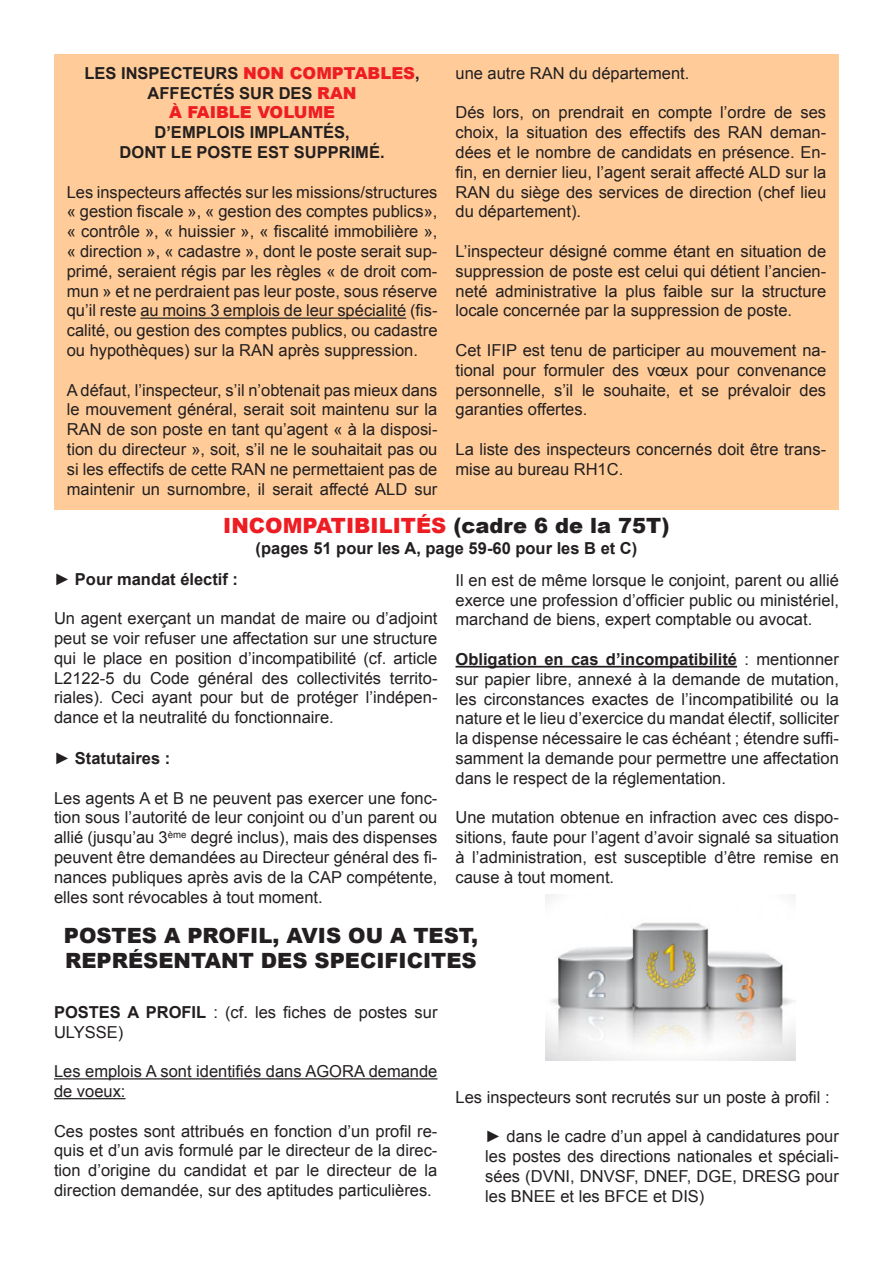
<style>
.page{position:relative;width:893px;height:1263px;background:#fff}
.page>*{position:absolute;margin:0;border:0;box-sizing:border-box;transform-origin:0 0}
.t1{font:900 21px/25.2px "Arial";color:#231f20}
.t2{font:900 21px "Arial";color:#ee1d23}
.t3{font:16.5px/19.8px "Arial";color:#231f20;text-align:justify}
.t4{font:700 16.5px/19.8px "Arial";color:#231f20;text-align:center}
.s1{font-weight:900;color:#ee1d23}
.s2{color:#231f20}
.s3{font-weight:700}
</style>
<div class="page">
<hr style="left:455px;top:666px;width:282px;height:1px;background:#231f20">
<img style="left:546px;top:895px;width:249px;height:165px">
<div style="left:54px;top:54px;width:785px;height:456px;background:#fc9"></div>
<hr style="left:140px;top:318px;width:266px;height:1px;background:#231f20">
<hr style="left:54px;top:1078px;width:383px;height:1px;background:#231f20">
<hr style="left:54px;top:1098px;width:72px;height:1px;background:#231f20">
<p class="t4" style="left:84px;top:64px;width:337px">LES INSPECTEURS <span class="s1">NON COMPTABLES</span>,<br>AFFECTÉS SUR DES <span class="s1">RAN<br>À FAIBLE VOLUME</span></p>
<p class="t4" style="left:120px;top:123px;width:266px">D’EMPLOIS IMPLANTÉS,<br>DONT LE POSTE EST SUPPRIMÉ.</p>
<p class="t3" style="left:67px;top:182px;width:372px">Les inspecteurs affectés sur les missions/structures « gestion fiscale », « gestion des comptes publics», « contrôle », « huissier », « fiscalité immobilière », « direction », « cadastre », dont le poste serait sup&shy;primé, seraient régis par les règles « de droit com&shy;mun » et ne perdraient pas leur poste, sous réserve qu’il reste au moins 3 emplois de leur spécialité (fis&shy;calité, ou gestion des comptes publics, ou cadastre ou hypothèques) sur la RAN après suppression.</p>
<p class="t3" style="left:67px;top:380px;width:372px">A défaut, l’inspecteur, s’il n’obtenait pas mieux dans le mouvement général, serait soit maintenu sur la RAN de son poste en tant qu’agent « à la disposi&shy;tion du directeur », soit, s’il ne le souhaitait pas ou si les effectifs de cette RAN ne permettaient pas de maintenir un surnombre, il serait affecté ALD sur</p>
<p class="t3" style="left:455px;top:63px;width:235px">une autre RAN du département.</p>
<p class="t3" style="left:455px;top:103px;width:372px">Dés lors, on prendrait en compte l’ordre de ses choix, la situation des effectifs des RAN deman&shy;dées et le nombre de candidats en présence. En&shy;fin, en dernier lieu, l’agent serait affecté ALD sur la RAN du siège des services de direction (chef lieu du département).</p>
<p class="t3" style="left:455px;top:241px;width:372px">L’inspecteur désigné comme étant en situation de suppression de poste est celui qui détient l’ancien&shy;neté administrative la plus faible sur la structure locale concernée par la suppression de poste.</p>
<p class="t3" style="left:455px;top:340px;width:372px">Cet IFIP est tenu de participer au mouvement na&shy;tional pour formuler des vœux pour convenance personnelle, s’il le souhaite, et se prévaloir des garanties offertes.</p>
<p class="t3" style="left:455px;top:439px;width:372px">La liste des inspecteurs concernés doit être trans&shy;mise au bureau RH1C.</p>
<p class="t2" style="left:223px;top:510px;width:448px">INCOMPATIBILITÉS <span class="s2">(cadre 6 de la 75T)</span></p>
<p class="t4" style="left:256px;top:539px;width:383px">(pages 51 pour les A, page 59-60 pour les B et C)</p>
<p class="t4" style="left:54px;top:569px;width:186px">► Pour mandat électif :</p>
<p class="t3" style="left:54px;top:609px;width:385px">Un agent exerçant un mandat de maire ou d’adjoint peut se voir refuser une affectation sur une structure qui le place en position d’incompatibilité (cf. article L2122-5 du Code général des collectivités territo&shy;riales). Ceci ayant pour but de protéger l’indépen&shy;dance et la neutralité du fonctionnaire.</p>
<p class="t4" style="left:54px;top:749px;width:118px">► Statutaires :</p>
<p class="t3" style="left:54px;top:788px;width:385px">Les agents A et B ne peuvent pas exercer une fonc&shy;tion sous l’autorité de leur conjoint ou d’un parent ou allié (jusqu’au 3<sup>ème</sup> degré inclus), mais des dispenses peuvent être demandées au Directeur général des fi&shy;nances publiques après avis de la CAP compétente, elles sont révocables à tout moment.</p>
<p class="t3" style="left:455px;top:570px;width:385px">Il en est de même lorsque le conjoint, parent ou allié exerce une profession d’officier public ou ministériel, marchand de biens, expert comptable ou avocat.</p>
<p class="t3" style="left:455px;top:649px;width:385px"><span class="s3">Obligation en cas d’incompatibilité</span> : mentionner sur papier libre, annexé à la demande de mutation, les circonstances exactes de l’incompatibilité ou la nature et le lieu d’exercice du mandat électif, solliciter la dispense nécessaire le cas échéant ; étendre suffi&shy;samment la demande pour permettre une affectation dans le respect de la réglementation.</p>
<p class="t3" style="left:455px;top:808px;width:385px">Une mutation obtenue en infraction avec ces dispo&shy;sitions, faute pour l’agent d’avoir signalé sa situation à l’administration, est susceptible d’être remise en cause à tout moment.</p>
<p class="t1" style="left:64px;top:922px;width:416px">POSTES A PROFIL, AVIS OU A TEST,<br>REPRÉSENTANT DES SPECIFICITES</p>
<p class="t3" style="left:54px;top:1002px;width:385px"><span class="s3">POSTES A PROFIL</span> : (cf. les fiches de postes sur<br>ULYSSE)</p>
<p class="t3" style="left:54px;top:1061px;width:385px">Les emplois A sont identifiés dans AGORA demande de voeux:</p>
<p class="t3" style="left:54px;top:1121px;width:385px">Ces postes sont attribués en fonction d’un profil re&shy;quis et d’un avis formulé par le directeur de la direc&shy;tion d’origine du candidat et par le directeur de la direction demandée, sur des aptitudes particulières.</p>
<p class="t3" style="left:455px;top:1087px;width:376px">Les inspecteurs sont recrutés sur un poste à profil :</p>
<p class="t3" style="left:485px;top:1127px;width:355px"><span class="s3">►</span> dans le cadre d’un appel à candidatures pour les postes des directions nationales et spéciali&shy;sées (DVNI, DNVSF, DNEF, DGE, DRESG pour les BNEE et les BFCE et DIS)</p>
</div>
